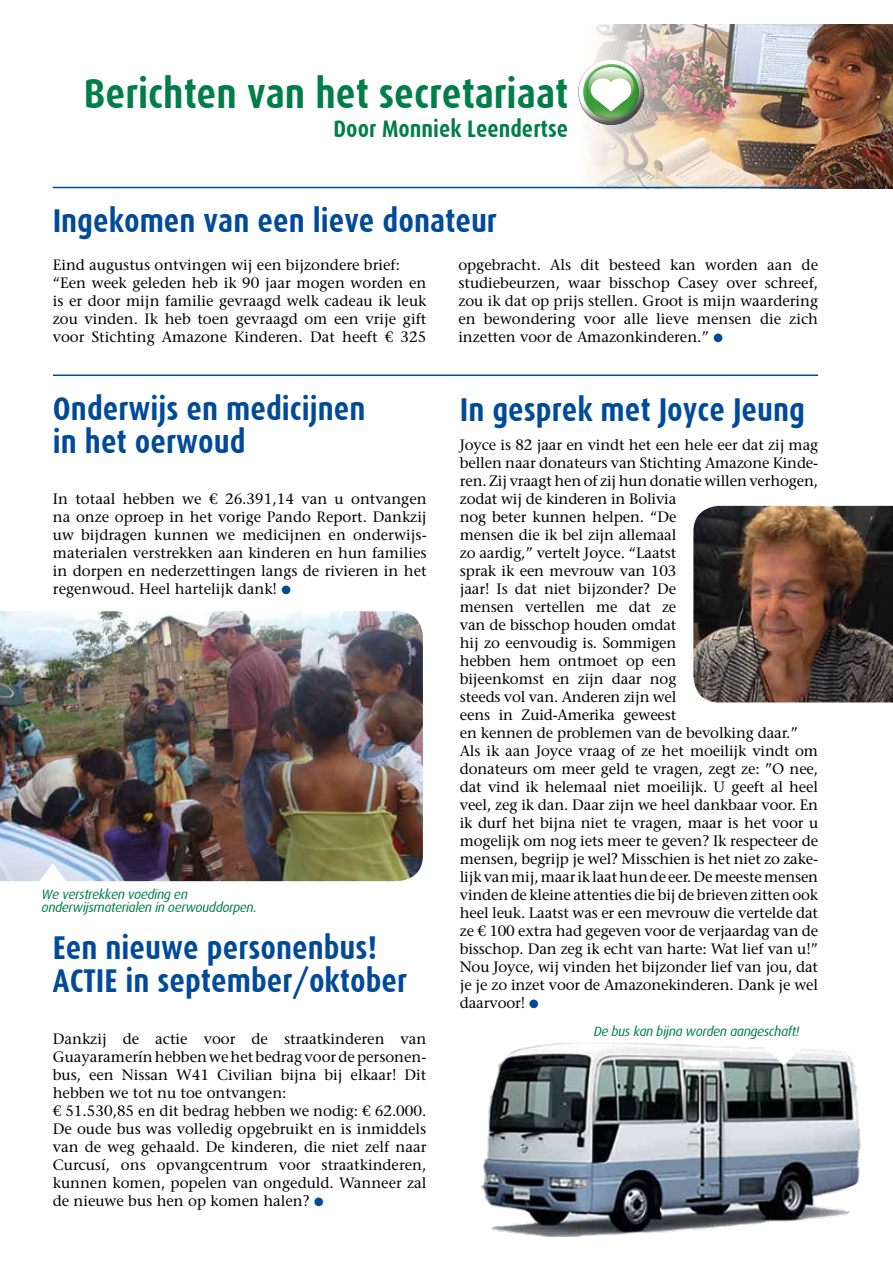
<style>
.page{position:relative;width:893px;height:1263px;background:#fff}
.page>*{position:absolute;margin:0;border:0;box-sizing:border-box;transform-origin:0 0}
.t1{font:700 42px "Dax Condensed";color:#007e48}
.t2{font:700 33px/33px "Dax Condensed";color:#004a9a}
.t3{font:700 24px "Dax Condensed";color:#007e48}
.t4{font:500 15px/18px "Stone Serif Std";letter-spacing:-.01em;color:#000}
.t5{font:italic 13.5px/13.5px "Dax";letter-spacing:-.03em;color:#007e48}
.s1{color:#004a9a}
</style>
<div class="page">
<img style="left:693px;top:506px;width:200px;height:196px">
<img style="left:580px;top:24px;width:313px;height:164px">
<hr style="left:53px;top:187px;width:765px;height:1px;background:#004a9a">
<hr style="left:53px;top:374px;width:765px;height:2px;background:#004a9a">
<div style="left:571px;top:54px;width:75px;height:58px;background:#fff;opacity:.75"></div>
<div style="left:576px;top:69px;width:76px;height:65px;background:#000;opacity:.56"></div>
<img style="left:0;top:611px;width:423px;height:270px">
<img style="left:481px;top:1043px;width:380px;height:194px">
<svg style="left:39px;top:863px;width:28px;height:18px"></svg>
<svg style="left:764px;top:1046px;width:39px;height:19px"></svg>
<h1 class="t1" style="left:84px;top:70px;width:486px">Berichten van het secretariaat</h1>
<h3 class="t3" style="left:333px;top:115px;width:236px">Door Monniek Leendertse</h3>
<h2 class="t2" style="left:53px;top:204px;width:446px">Ingekomen van een lieve donateur</h2>
<p class="t4" style="left:53px;top:256px;width:375px">Eind augustus ontvingen wij een bijzondere brief: “Een week geleden heb ik 90 jaar mogen worden en is er door mijn familie gevraagd welk cadeau ik leuk zou vinden. Ik heb toen gevraagd om een vrije gift voor Stichting Amazone Kinderen. Dat heeft € 325</p>
<h2 class="t2" style="left:53px;top:393px;width:314px">Onderwijs en medicijnen in het oerwoud</h2>
<p class="t4" style="left:53px;top:490px;width:375px;text-align:justify">In totaal hebben we € 26.391,14 van u ontvangen na onze oproep in het vorige Pando Report. Dankzij uw bijdragen kunnen we medicijnen en onderwijs&shy;materialen verstrekken aan kinderen en hun families in dorpen en nederzettingen langs de rivieren in het regenwoud. Heel hartelijk dank! <span class="s1">●</span></p>
<p class="t5" style="left:42px;top:888px;width:217px">We verstrekken voeding en onderwijsmaterialen in oerwouddorpen.</p>
<h2 class="t2" style="left:53px;top:931px;width:356px">Een nieuwe personenbus!<br>ACTIE in september/oktober</h2>
<p class="t4" style="left:53px;top:1030px;width:375px">Dankzij de actie voor de straatkinderen van Guayaramerín hebben we het bedrag voor de personen&shy;bus, een Nissan W41 Civilian bijna bij elkaar! Dit hebben we tot nu toe ontvangen:<br>€ 51.530,85 en dit bedrag hebben we nodig: € 62.000.<br>De oude bus was volledig opgebruikt en is inmiddels van de weg gehaald. De kinderen, die niet zelf naar Curcusí, ons opvangcentrum voor straatkinderen, kunnen komen, popelen van ongeduld. Wanneer zal de nieuwe bus hen op komen halen? <span class="s1">●</span></p>
<p class="t4" style="left:458px;top:256px;width:361px;text-align:justify">opgebracht. Als dit besteed kan worden aan de studiebeurzen, waar bisschop Casey over schreef, zou ik dat op prijs stellen. Groot is mijn waardering en bewondering voor alle lieve mensen die zich inzetten voor de Amazonkinderen.” <span class="s1">●</span></p>
<h2 class="t2" style="left:460px;top:393px;width:347px">In gesprek met Joyce Jeung</h2>
<p class="t4" style="left:460px;top:436px;width:360px">Joyce is 82 jaar en vindt het een hele eer dat zij mag bellen naar donateurs van Stichting Amazone Kinde&shy;ren. Zij vraagt hen of zij hun donatie willen verhogen, zodat wij de kinderen in Bolivia<br>nog beter kunnen helpen. “De<br>mensen die ik bel zijn allemaal<br>zo aardig,” vertelt Joyce. “Laatst<br>sprak ik een mevrouw van 103<br>jaar! Is dat niet bijzonder? De<br>mensen vertellen me dat ze<br>van de bisschop houden omdat<br>hij zo eenvoudig is. Sommigen<br>hebben hem ontmoet op een<br>bijeenkomst en zijn daar nog<br>steeds vol van. Anderen zijn wel<br>eens in Zuid-Amerika geweest<br>en kennen de problemen van de bevolking daar.” Als ik aan Joyce vraag of ze het moeilijk vindt om donateurs om meer geld te vragen, zegt ze: ”O nee, dat vind ik helemaal niet moeilijk. U geeft al heel veel, zeg ik dan. Daar zijn we heel dankbaar voor. En ik durf het bijna niet te vragen, maar is het voor u mogelijk om nog iets meer te geven? Ik respecteer de mensen, begrijp je wel? Misschien is het niet zo zake&shy;lijk van mij, maar ik laat hun de eer. De meeste mensen vinden de kleine attenties die bij de brieven zitten ook heel leuk. Laatst was er een mevrouw die vertelde dat ze € 100 extra had gegeven voor de verjaardag van de bisschop. Dan zeg ik echt van harte: Wat lief van u!” Nou Joyce, wij vinden het bijzonder lief van jou, dat je je zo inzet voor de Amazonekinderen. Dank je wel daarvoor! <span class="s1">●</span></p>
<p class="t5" style="left:594px;top:1025px;width:207px">De bus kan bijna worden aangeschaft!</p>
</div>
